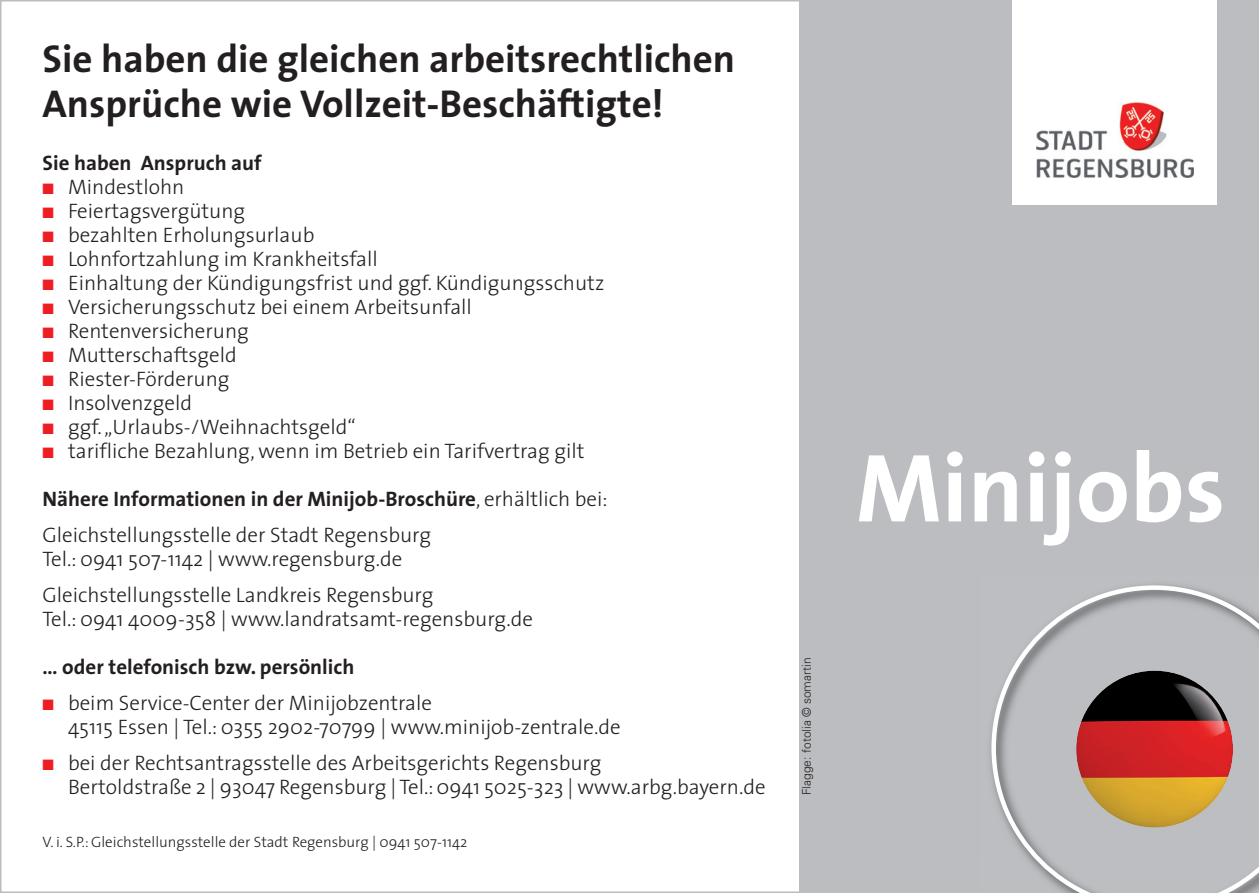
<style>
.page{position:relative;width:1259px;height:893px;background:#fff}
.page>*{position:absolute;margin:0;border:0;box-sizing:border-box;transform-origin:0 0}
.t1{font:700 97.8px "The Sans";color:#fff}
.t2{font:700 39px/45px "The Sans";color:#231f20}
.t3{font:300 21px/36px "The Sans";color:#231f20}
.t4{font:700 21px "The Sans";color:#231f20}
.t5{font:300 15px "The Sans";color:#231f20}
.t6{font:300 12px "Univers";color:#231f20}
.s1{color:#ee1d23}
.s2{font-weight:700}
</style>
<div class="page">
<div style="left:799px;top:0;width:460px;height:893px;background:#bcbdc0"></div>
<svg style="left:991px;top:585px;width:268px;height:308px"></svg>
<div style="left:1012px;top:0;width:204px;height:204px;background:#fff"></div>
<img style="left:1036px;top:102px;width:157px;height:76px">
<img style="left:1076px;top:671px;width:157px;height:157px;border-radius:50%">
<h2 class="t2" style="left:43px;top:40px;width:694px">Sie haben die gleichen arbeitsrechtlichen<br>Ansprüche wie Vollzeit-Beschäftigte!</h2>
<p class="t4" style="left:43px;top:155px;width:221px">Sie haben Anspruch auf</p>
<p class="t3" style="left:43px;top:171px;width:143px"><span class="s1">■</span> Mindestlohn</p>
<p class="t3" style="left:43px;top:195px;width:204px"><span class="s1">■</span> Feiertagsvergütung</p>
<p class="t3" style="left:43px;top:219px;width:273px"><span class="s1">■</span> bezahlten Erholungsurlaub</p>
<p class="t3" style="left:43px;top:243px;width:337px"><span class="s1">■</span> Lohnfortzahlung im Krankheitsfall</p>
<p class="t3" style="left:43px;top:267px;width:563px"><span class="s1">■</span> Einhaltung der Kündigungsfrist und ggf. Kündigungsschutz</p>
<p class="t3" style="left:43px;top:291px;width:431px"><span class="s1">■</span> Versicherungsschutz bei einem Arbeitsunfall</p>
<p class="t3" style="left:43px;top:315px;width:208px"><span class="s1">■</span> Rentenversicherung</p>
<p class="t3" style="left:43px;top:339px;width:196px"><span class="s1">■</span> Mutterschaftsgeld</p>
<p class="t3" style="left:43px;top:363px;width:188px"><span class="s1">■</span> Riester-Förderung</p>
<p class="t3" style="left:43px;top:387px;width:151px"><span class="s1">■</span> Insolvenzgeld</p>
<p class="t3" style="left:43px;top:411px;width:315px"><span class="s1">■</span> ggf. „Urlaubs-/Weihnachtsgeld“</p>
<p class="t3" style="left:43px;top:435px;width:543px"><span class="s1">■</span> tarifliche Bezahlung, wenn im Betrieb ein Tarifvertrag gilt</p>
<p class="t3" style="left:43px;top:483px;width:566px"><span class="s2">Nähere Informationen in der Minijob-Broschüre</span>, erhältlich bei:<br>Gleichstellungsstelle der Stadt Regensburg</p>
<p class="t3" style="left:43px;top:543px;width:392px">Tel.: 0941 507-1142 | www.regensburg.de<br>Gleichstellungsstelle Landkreis Regensburg</p>
<p class="t3" style="left:43px;top:603px;width:492px">Tel.: 0941 4009-358 | www.landratsamt-regensburg.de</p>
<p class="t4" style="left:43px;top:659px;width:313px">… oder telefonisch bzw. persönlich</p>
<p class="t3" style="left:68px;top:693px;width:554px;line-height:24px;text-indent:-26px"><span class="s1">■</span> beim Service-Center der Minijobzentrale<br>45115 Essen | Tel.: 0355 2902-70799 | www.minijob-zentrale.de</p>
<p class="t3" style="left:68px;top:753px;width:699px;line-height:24px;text-indent:-26px"><span class="s1">■</span> bei der Rechtsantragsstelle des Arbeitsgerichts Regensburg<br>Bertoldstraße 2 | 93047 Regensburg | Tel.: 0941 5025-323 | www.arbg.bayern.de</p>
<p class="t5" style="left:43px;top:836px;width:426px">V. i. S.P.: Gleichstellungsstelle der Stadt Regensburg | 0941 507-1142</p>
<p class="t6" style="left:802px;top:795px;width:139px;rotate:-90deg">Flagge: fotolia © somartin</p>
<h1 class="t1" style="left:855px;top:450px;width:371px">Minijobs</h1>
</div>
